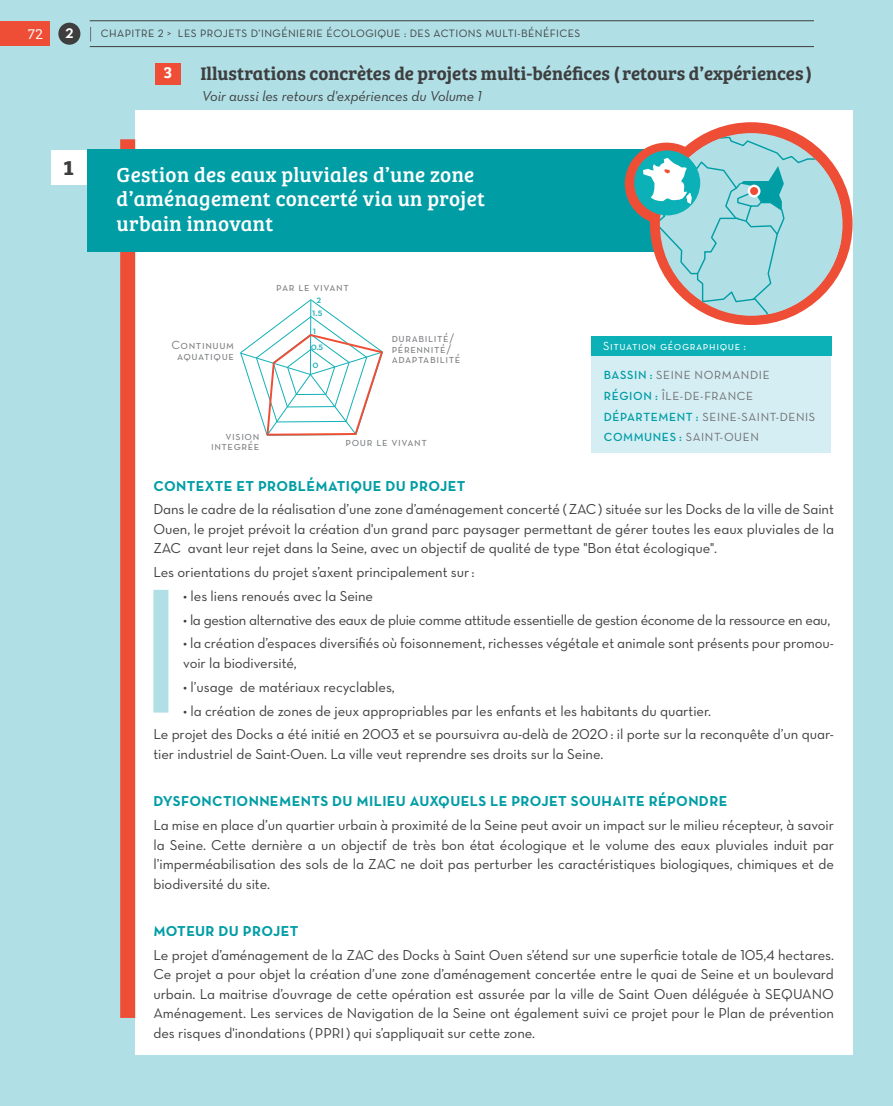
<style>
.page{position:relative;width:893px;height:1106px;background:#b0dfe5}
.page>*{position:absolute;margin:0;border:0;box-sizing:border-box;transform-origin:0 0}
.t1{font:700 27px "The Serif";color:#3e3e3f}
.t2{font:21px/24px "Bree Serif";letter-spacing:.015em;color:#fff}
.t3{font:600 18.75px "Bree Serif";color:#3e3e3f}
.t4{font:600 16.5px "Bree Serif";color:#fff}
.t5{font:300 15px "Bree Serif";color:#fff}
.t6{font:14.7px/19.5px "Neutra Text Book Alt";letter-spacing:-.005em;color:#3e3e3f;text-align:justify}
.soustitre{font:14.7px "Neutra Text Bold SC Alt";letter-spacing:.025em;color:#009da5}
.t7{font:14.7px "Neutra Text Book Alt";letter-spacing:-.025em;color:#3e3e3f}
.t8{font:14.7px "Neutra Text Book Italic Alt";letter-spacing:-.005em;color:#3e3e3f}
.soustitre-2{font:12px "Neutra Text Book SC Alt";letter-spacing:.05em;color:#6c6d70}
.t9{font:12px/10.5px "Neutra Text Book SC Alt";letter-spacing:.05em;color:#7a7c7f;text-align:center}
.t10{font:12px "Neutra Text Book SC Alt";letter-spacing:.05em;color:#fff}
.t11{font:10.8px "Neutra Text Book Alt";letter-spacing:.04em;color:#3e3e3f}
.t12{font:10.5px "Neutra Text Demi SC Alt";color:#2db2bb}
.s1{font-family:"Neutra Text Demi SC Alt";font-weight:400;font-size:18.9px}
.s2{font-family:"Neutra Text Demi SC Alt";color:#009da5}
</style>
<div class="page">
<div style="left:0;top:21px;width:49px;height:24px;background:#ef4e36"></div>
<div style="left:135px;top:111px;width:717px;height:943px;background:#fff"></div>
<div style="left:120px;top:139px;width:15px;height:878px;background:#ef4e36"></div>
<hr style="left:90px;top:20px;width:724px;height:1px;background:#3e3e3f">
<hr style="left:90px;top:46px;width:724px;height:1px;background:#3e3e3f">
<svg style="left:90px;top:27px;width:1px;height:15px"></svg>
<div style="left:58px;top:23px;width:22px;height:22px;background:#3e3e3f;border-radius:50%"></div>
<div style="left:591px;top:356px;width:240px;height:96px;background:#d5eef3"></div>
<div style="left:591px;top:336px;width:240px;height:20px;background:#0cb0b7"></div>
<div style="left:153px;top:590px;width:15px;height:122px;background:#b0dfe5"></div>
<div style="left:87px;top:150px;width:666px;height:102px;background:#009da5"></div>
<div style="left:155px;top:63px;width:26px;height:22px;background:#ef4e36"></div>
<div style="left:51px;top:150px;width:36px;height:34px;background:#fff"></div>
<svg style="left:240px;top:299px;width:143px;height:137px"></svg>
<div style="left:189px;top:431px;width:70px;height:21px;background:#fff"></div>
<div style="left:313px;top:361px;width:7px;height:8px;background:#fff"></div>
<svg style="left:625px;top:122px;width:228px;height:203px"></svg>
<div style="left:634px;top:150px;width:66px;height:65px;background:#0cb0b7;border-radius:50%"></div>
<svg style="left:643px;top:133px;width:198px;height:182px"></svg>
<p class="t5" style="left:28px;top:23px;width:47px">72 <span class="s1">2</span></p>
<p class="t11" style="left:101px;top:27px;width:481px">CHAPITRE 2 &gt; LES PROJETS D’INGÉNIERIE ÉCOLOGIQUE : DES ACTIONS MULTI-BÉNÉFICES</p>
<p class="t4" style="left:164px;top:60px;width:10px">3</p>
<p class="t3" style="left:200px;top:59px;width:613px">Illustrations concrètes de projets multi-bénéfices ( retours d’expériences )</p>
<p class="t1" style="left:64px;top:143px;width:12px">1</p>
<p class="t8" style="left:202px;top:87px;width:281px">Voir aussi les retours d'expériences du Volume 1</p>
<p class="t2" style="left:117px;top:162px;width:370px">Gestion des eaux pluviales d’une zone d’aménagement concerté via un projet urbain innovant</p>
<p class="t9" style="left:171px;top:340px;width:64px">Continuum aquatique</p>
<p class="t9" style="left:276px;top:281px;width:74px">par le vivant</p>
<p class="t12" style="left:316px;top:292px;width:6px">2</p>
<p class="t12" style="left:312px;top:306px;width:12px">1.5</p>
<p class="t12" style="left:311px;top:340px;width:14px">0.5</p>
<p class="t12" style="left:313px;top:323px;width:5px">1</p>
<p class="t12" style="left:313px;top:358px;width:8px">0</p>
<p class="t9" style="left:392px;top:333px;width:70px;text-align:left">durabilité/ pérennité/ adaptabilité</p>
<p class="t9" style="left:211px;top:430px;width:50px;text-align:right">vision integrée</p>
<p class="t9" style="left:345px;top:436px;width:83px">pour le vivant</p>
<p class="t10" style="left:603px;top:339px;width:144px">Situation géographique :</p>
<p class="soustitre-2" style="left:604px;top:368px;width:167px"><span class="s2">BASSIN :</span> SEINE NORMANDIE</p>
<p class="soustitre-2" style="left:604px;top:388px;width:151px"><span class="s2">RÉGION :</span> ÎLE-DE-FRANCE</p>
<p class="soustitre-2" style="left:604px;top:409px;width:213px"><span class="s2">DÉPARTEMENT :</span> SEINE-SAINT-DENIS</p>
<p class="soustitre-2" style="left:604px;top:430px;width:157px"><span class="s2">COMMUNES :</span> SAINT-OUEN</p>
<p class="soustitre" style="left:153px;top:476px;width:314px">CONTEXTE ET PROBLÉMATIQUE DU PROJET</p>
<p class="t6" style="left:153px;top:499px;width:682px">Dans le cadre de la réalisation d’une zone d’aménagement concerté (ZAC) située sur les Docks de la ville de Saint Ouen, le projet prévoit la création d'un grand parc paysager permettant de gérer toutes les eaux pluviales de la ZAC avant leur rejet dans la Seine, avec un objectif de qualité de type "Bon état écologique".</p>
<p class="t6" style="left:153px;top:562px;width:323px">Les orientations du projet s’axent principalement sur :</p>
<p class="t6" style="left:183px;top:586px;width:191px">• les liens renoués avec la Seine</p>
<p class="t7" style="left:183px;top:611px;width:649px">• la gestion alternative des eaux de pluie comme attitude essentielle de gestion économe de la ressource en eau,</p>
<p class="t6" style="left:183px;top:633px;width:652px">• la création d’espaces diversifiés où foisonnement, richesses végétale et animale sont présents pour promou&shy;voir la biodiversité,</p>
<p class="t6" style="left:183px;top:676px;width:213px">• l’usage de matériaux recyclables,</p>
<p class="t6" style="left:183px;top:700px;width:529px">• la création de zones de jeux appropriables par les enfants et les habitants du quartier.</p>
<p class="t6" style="left:153px;top:724px;width:682px">Le projet des Docks a été initié en 2003 et se poursuivra au-delà de 2020 : il porte sur la reconquête d’un quar&shy;tier industriel de Saint-Ouen. La ville veut reprendre ses droits sur la Seine.</p>
<p class="soustitre" style="left:153px;top:792px;width:575px">DYSFONCTIONNEMENTS DU MILIEU AUXQUELS LE PROJET SOUHAITE RÉPONDRE</p>
<p class="t6" style="left:153px;top:815px;width:682px">La mise en place d’un quartier urbain à proximité de la Seine peut avoir un impact sur le milieu récepteur, à savoir la Seine. Cette dernière a un objectif de très bon état écologique et le volume des eaux pluviales induit par l’imperméabilisation des sols de la ZAC ne doit pas perturber les caractéristiques biologiques, chimiques et de biodiversité du site.</p>
<p class="soustitre" style="left:153px;top:922px;width:147px">MOTEUR DU PROJET</p>
<p class="t6" style="left:153px;top:944px;width:682px">Le projet d’aménagement de la ZAC des Docks à Saint Ouen s’étend sur une superficie totale de 105,4 hectares.<br>Ce projet a pour objet la création d’une zone d’aménagement concertée entre le quai de Seine et un boulevard urbain. La maitrise d’ouvrage de cette opération est assurée par la ville de Saint Ouen déléguée à SEQUANO Aménagement. Les services de Navigation de la Seine ont également suivi ce projet pour le Plan de prévention des risques d'inondations (PPRI) qui s’appliquait sur cette zone.</p>
</div>
